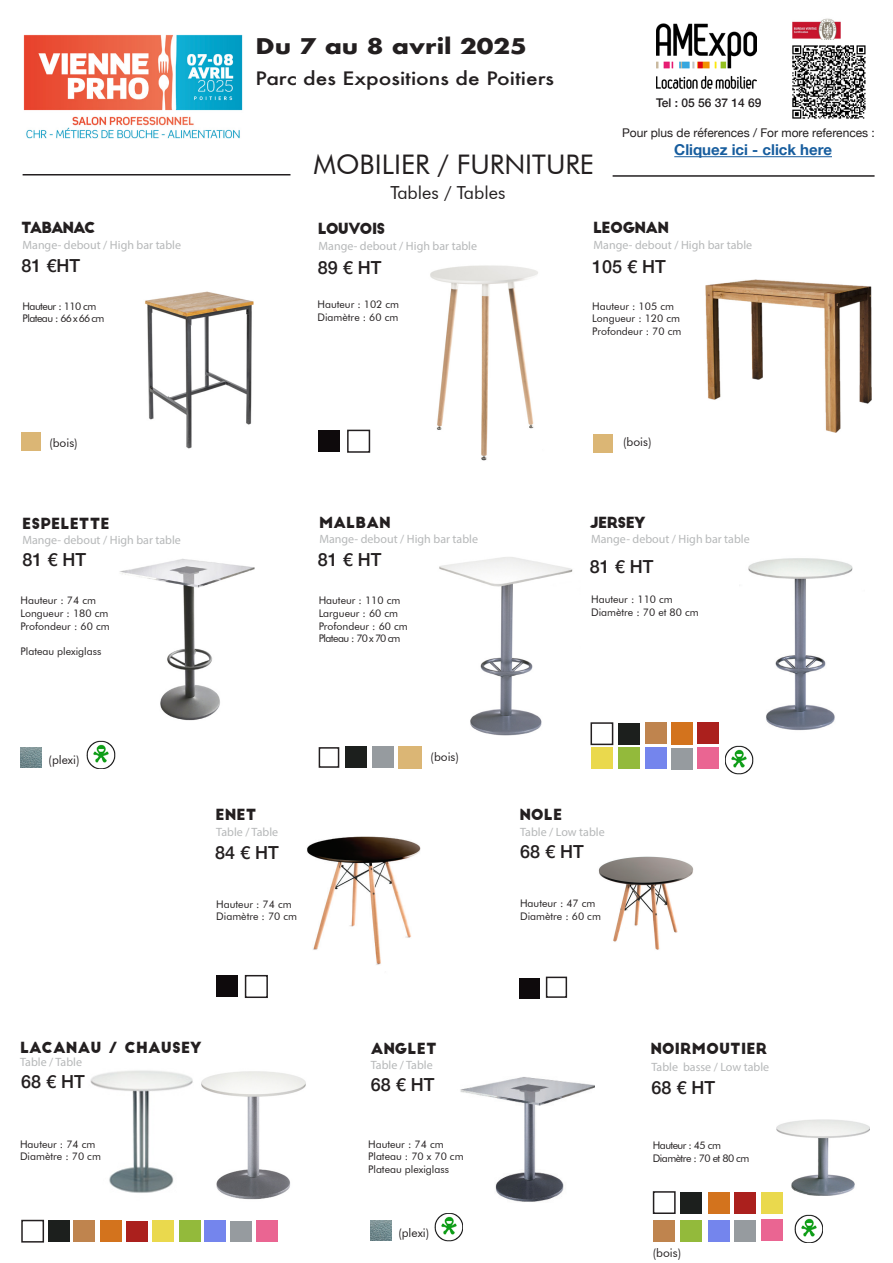
<style>
.page{position:relative;width:893px;height:1263px;background:#fff}
.page>*{position:absolute;margin:0;border:0;box-sizing:border-box;transform-origin:0 0}
.t1{font:27px "Futura BT";color:#231f20}
.t2{font:700 21px "Futura";color:#231f20;scale:1.17 1}
.t3{font:500 18px "Helvetica Neue";color:#231f20}
.t4{font:500 18px "Futura";color:#231f20;scale:1.17 1}
.t5{font:18px "Futura BT";color:#231f20}
.t6{font:15px "Big John";letter-spacing:.01em;color:#231f20}
.t7{font:700 15px "Helvetica Neue";color:#175d9e}
.t8{font:15px "Big John";letter-spacing:-.04em;color:#231f20}
.t9{font:15px "Big John";letter-spacing:-.07em;color:#231f20}
.t10{font:15px "Big John";letter-spacing:-.05em;color:#231f20}
.t11{font:12px "Myriad Pro";color:#b6b8b9}
.t12{font:12px "Helvetica Neue";color:#231f20}
.t13{font:12px "Futura BT";color:#231f20}
.t14{font:500 12px "Helvetica Neue";color:#231f20}
.t15{font:10.5px "Futura BT";color:#231f20}
.t16{font:10.5px "Futura BT";letter-spacing:-.05em;color:#231f20}
.s1{font-style:inherit}
</style>
<div class="page">
<img style="left:705px;top:279px;width:166px;height:154px">
<div style="left:594px;top:434px;width:19px;height:19px;background:#dbb675"></div>
<img style="left:145px;top:291px;width:109px;height:158px">
<div style="left:21px;top:432px;width:20px;height:19px;background:#dbb675"></div>
<img style="left:430px;top:265px;width:108px;height:196px">
<div style="left:318px;top:430px;width:22px;height:22px;background:#0e0a0c"></div>
<div style="left:347px;top:430px;width:23px;height:23px;border:2px solid #231f20"></div>
<div style="left:590px;top:722px;width:23px;height:23px;border:2px solid #231f20"></div>
<div style="left:618px;top:723px;width:22px;height:21px;background:#1c1f1d"></div>
<div style="left:645px;top:722px;width:22px;height:22px;background:#bf844e"></div>
<div style="left:697px;top:722px;width:22px;height:22px;background:#ab201d"></div>
<div style="left:697px;top:747px;width:22px;height:22px;background:#ea6592"></div>
<div style="left:671px;top:722px;width:22px;height:23px;background:#d3731d"></div>
<div style="left:671px;top:748px;width:22px;height:21px;background:#969b9f"></div>
<div style="left:618px;top:747px;width:22px;height:22px;background:#93ba3b"></div>
<div style="left:591px;top:747px;width:22px;height:22px;background:#ead94d"></div>
<div style="left:645px;top:747px;width:22px;height:22px;background:#7485ed"></div>
<img style="left:776px;top:1119px;width:94px;height:76px">
<div style="left:653px;top:1191px;width:23px;height:23px;border:2px solid #231f20"></div>
<div style="left:680px;top:1192px;width:22px;height:21px;background:#1c1f1d"></div>
<div style="left:653px;top:1220px;width:21px;height:22px;background:#bf844e"></div>
<div style="left:735px;top:1192px;width:21px;height:21px;background:#ab201d"></div>
<div style="left:761px;top:1219px;width:22px;height:22px;background:#ea6592"></div>
<div style="left:708px;top:1192px;width:21px;height:21px;background:#d3731d"></div>
<div style="left:735px;top:1220px;width:21px;height:21px;background:#969b9f"></div>
<div style="left:680px;top:1220px;width:22px;height:22px;background:#93ba3b"></div>
<div style="left:761px;top:1192px;width:22px;height:22px;background:#ead94d"></div>
<div style="left:708px;top:1220px;width:21px;height:21px;background:#7485ed"></div>
<img style="left:598px;top:856px;width:96px;height:94px">
<div style="left:520px;top:978px;width:20px;height:20px;background:#0e0a0c"></div>
<div style="left:546px;top:977px;width:21px;height:21px;border:2px solid #231f20"></div>
<img style="left:90px;top:1070px;width:103px;height:123px">
<div style="left:21px;top:1220px;width:23px;height:22px;border:2px solid #231f20"></div>
<div style="left:48px;top:1220px;width:21px;height:22px;background:#1c1f1d"></div>
<div style="left:74px;top:1220px;width:21px;height:22px;background:#bf844e"></div>
<div style="left:126px;top:1221px;width:21px;height:20px;background:#ab201d"></div>
<div style="left:256px;top:1220px;width:22px;height:22px;background:#ea6592"></div>
<div style="left:100px;top:1221px;width:22px;height:21px;background:#d3731d"></div>
<div style="left:230px;top:1221px;width:22px;height:20px;background:#969b9f"></div>
<div style="left:179px;top:1221px;width:21px;height:21px;background:#93ba3b"></div>
<div style="left:153px;top:1221px;width:21px;height:21px;background:#ead94d"></div>
<div style="left:204px;top:1220px;width:22px;height:22px;background:#7485ed"></div>
<img style="left:307px;top:836px;width:114px;height:129px">
<div style="left:216px;top:975px;width:22px;height:22px;background:#0e0a0c"></div>
<div style="left:245px;top:975px;width:23px;height:23px;border:2px solid #231f20"></div>
<img style="left:725px;top:746px;width:28px;height:28px">
<img style="left:795px;top:1215px;width:28px;height:28px">
<img style="left:460px;top:1077px;width:134px;height:125px">
<img style="left:371px;top:1220px;width:20px;height:21px">
<img style="left:434px;top:1213px;width:29px;height:28px">
<hr style="left:23px;top:174px;width:267px;height:1px;background:#231f20">
<hr style="left:613px;top:175px;width:261px;height:2px;background:#231f20">
<img style="left:748px;top:558px;width:105px;height:173px">
<div style="left:319px;top:747px;width:20px;height:21px;border:2px solid #231f20"></div>
<img style="left:120px;top:559px;width:135px;height:162px">
<img style="left:439px;top:557px;width:134px;height:179px">
<img style="left:201px;top:1071px;width:105px;height:129px">
<img style="left:87px;top:741px;width:28px;height:28px">
<div style="left:398px;top:746px;width:23px;height:23px;background:#dbb675"></div>
<img style="left:656px;top:23px;width:101px;height:66px">
<img style="left:792px;top:18px;width:48px;height:22px">
<img style="left:792px;top:45px;width:74px;height:74px">
<hr style="left:674px;top:156px;width:158px;height:1px;background:#175d9e">
<img style="left:21px;top:747px;width:20px;height:21px">
<img style="left:23px;top:34px;width:220px;height:105px">
<div style="left:345px;top:746px;width:21px;height:22px;background:#1c1f1d"></div>
<div style="left:372px;top:747px;width:22px;height:21px;background:#969b9f"></div>
<p class="t2" style="left:256px;top:31px;width:233px">Du 7 au 8 avril 2025</p>
<p class="t4" style="left:256px;top:66px;width:257px">Parc des Expositions de Poitiers</p>
<p class="t14" style="left:656px;top:94px;width:107px">Tel : 05 56 37 14 69</p>
<p class="t1" style="left:314px;top:148px;width:282px">MOBILIER / <span class="s1">FURNITURE</span></p>
<p class="t5" style="left:390px;top:181px;width:117px">Tables / Tables</p>
<p class="t12" style="left:622px;top:124px;width:254px">Pour plus de réferences / For more references :</p>
<p class="t7" style="left:674px;top:138px;width:159px">Cliquez ici - click here</p>
<p class="t9" style="left:21px;top:221px;width:76px">TABANAC</p>
<p class="t10" style="left:318px;top:222px;width:69px">LOUVOIS</p>
<p class="t8" style="left:593px;top:221px;width:78px">LEOGNAN</p>
<p class="t11" style="left:22px;top:238px;width:160px">Mange- debout / High bar table</p>
<p class="t11" style="left:318px;top:239px;width:160px">Mange- debout / High bar table</p>
<p class="t11" style="left:594px;top:237px;width:160px">Mange- debout / High bar table</p>
<p class="t3" style="left:21px;top:251px;width:60px">81 €HT</p>
<p class="t3" style="left:318px;top:253px;width:65px">89 € HT</p>
<p class="t3" style="left:592px;top:252px;width:75px">105 € HT</p>
<p class="t16" style="left:23px;top:299px;width:75px">Hauteur : 110 cm</p>
<p class="t16" style="left:23px;top:312px;width:83px">Plateau : 66 x 66 cm</p>
<p class="t15" style="left:317px;top:298px;width:83px">Hauteur : 102 cm</p>
<p class="t15" style="left:317px;top:310px;width:82px">Diamètre : 60 cm</p>
<p class="t15" style="left:592px;top:299px;width:83px">Hauteur : 105 cm</p>
<p class="t15" style="left:592px;top:312px;width:89px">Longueur : 120 cm</p>
<p class="t15" style="left:592px;top:325px;width:91px">Profondeur : 70 cm</p>
<p class="t13" style="left:49px;top:436px;width:30px">(bois)</p>
<p class="t13" style="left:623px;top:435px;width:30px">(bois)</p>
<p class="t6" style="left:22px;top:517px;width:89px">ESPELETTE</p>
<p class="t11" style="left:22px;top:533px;width:160px">Mange- debout / High bar table</p>
<p class="t3" style="left:22px;top:546px;width:65px">81 € HT</p>
<p class="t15" style="left:20px;top:594px;width:77px">Hauteur : 74 cm</p>
<p class="t15" style="left:20px;top:607px;width:89px">Longueur : 180 cm</p>
<p class="t15" style="left:20px;top:619px;width:91px">Profondeur : 60 cm</p>
<p class="t15" style="left:20px;top:645px;width:82px">Plateau plexiglass</p>
<p class="t6" style="left:319px;top:516px;width:73px">MALBAN</p>
<p class="t11" style="left:319px;top:531px;width:160px">Mange- debout / High bar table</p>
<p class="t3" style="left:318px;top:546px;width:65px">81 € HT</p>
<p class="t15" style="left:319px;top:594px;width:83px">Hauteur : 110 cm</p>
<p class="t15" style="left:319px;top:607px;width:81px">Largueur : 60 cm</p>
<p class="t15" style="left:319px;top:619px;width:91px">Profondeur : 60 cm</p>
<p class="t16" style="left:319px;top:632px;width:83px">Plateau : 70 x 70 cm</p>
<p class="t6" style="left:590px;top:516px;width:57px">JERSEY</p>
<p class="t11" style="left:591px;top:531px;width:160px">Mange- debout / High bar table</p>
<p class="t3" style="left:590px;top:552px;width:65px">81 € HT</p>
<p class="t15" style="left:591px;top:593px;width:83px">Hauteur : 110 cm</p>
<p class="t15" style="left:591px;top:605px;width:109px">Diamètre : 70 et 80 cm</p>
<p class="t13" style="left:49px;top:752px;width:32px">(plexi)</p>
<p class="t13" style="left:431px;top:750px;width:30px">(bois)</p>
<p class="t6" style="left:215px;top:808px;width:43px">ENET</p>
<p class="t6" style="left:520px;top:808px;width:44px">NOLE</p>
<p class="t11" style="left:216px;top:825px;width:64px">Table / Table</p>
<p class="t3" style="left:215px;top:838px;width:65px">84 € HT</p>
<p class="t11" style="left:520px;top:825px;width:86px">Table / Low table</p>
<p class="t3" style="left:520px;top:837px;width:65px">68 € HT</p>
<p class="t15" style="left:216px;top:897px;width:77px">Hauteur : 74 cm</p>
<p class="t15" style="left:216px;top:910px;width:82px">Diamètre : 70 cm</p>
<p class="t15" style="left:520px;top:897px;width:77px">Hauteur : 47 cm</p>
<p class="t15" style="left:520px;top:909px;width:82px">Diamètre : 60 cm</p>
<p class="t6" style="left:20px;top:1041px;width:183px">LACANAU / CHAUSEY</p>
<p class="t11" style="left:20px;top:1055px;width:64px">Table / Table</p>
<p class="t6" style="left:371px;top:1041px;width:67px">ANGLET</p>
<p class="t11" style="left:371px;top:1057px;width:64px">Table / Table</p>
<p class="t6" style="left:651px;top:1042px;width:118px">NOIRMOUTIER</p>
<p class="t11" style="left:651px;top:1060px;width:119px">Table basse / Low table</p>
<p class="t3" style="left:21px;top:1067px;width:65px">68 € HT</p>
<p class="t3" style="left:371px;top:1070px;width:65px">68 € HT</p>
<p class="t3" style="left:651px;top:1073px;width:65px">68 € HT</p>
<p class="t15" style="left:20px;top:1138px;width:77px">Hauteur : 74 cm</p>
<p class="t15" style="left:20px;top:1150px;width:82px">Diamètre : 70 cm</p>
<p class="t15" style="left:368px;top:1138px;width:77px">Hauteur : 74 cm</p>
<p class="t15" style="left:368px;top:1150px;width:97px">Plateau : 70 x 70 cm</p>
<p class="t15" style="left:368px;top:1163px;width:82px">Plateau plexiglass</p>
<p class="t16" style="left:653px;top:1139px;width:70px">Hauteur : 45 cm</p>
<p class="t16" style="left:653px;top:1152px;width:98px">Diamètre : 70 et 80 cm</p>
<p class="t13" style="left:398px;top:1225px;width:32px">(plexi)</p>
<p class="t13" style="left:653px;top:1245px;width:30px">(bois)</p>
</div>
